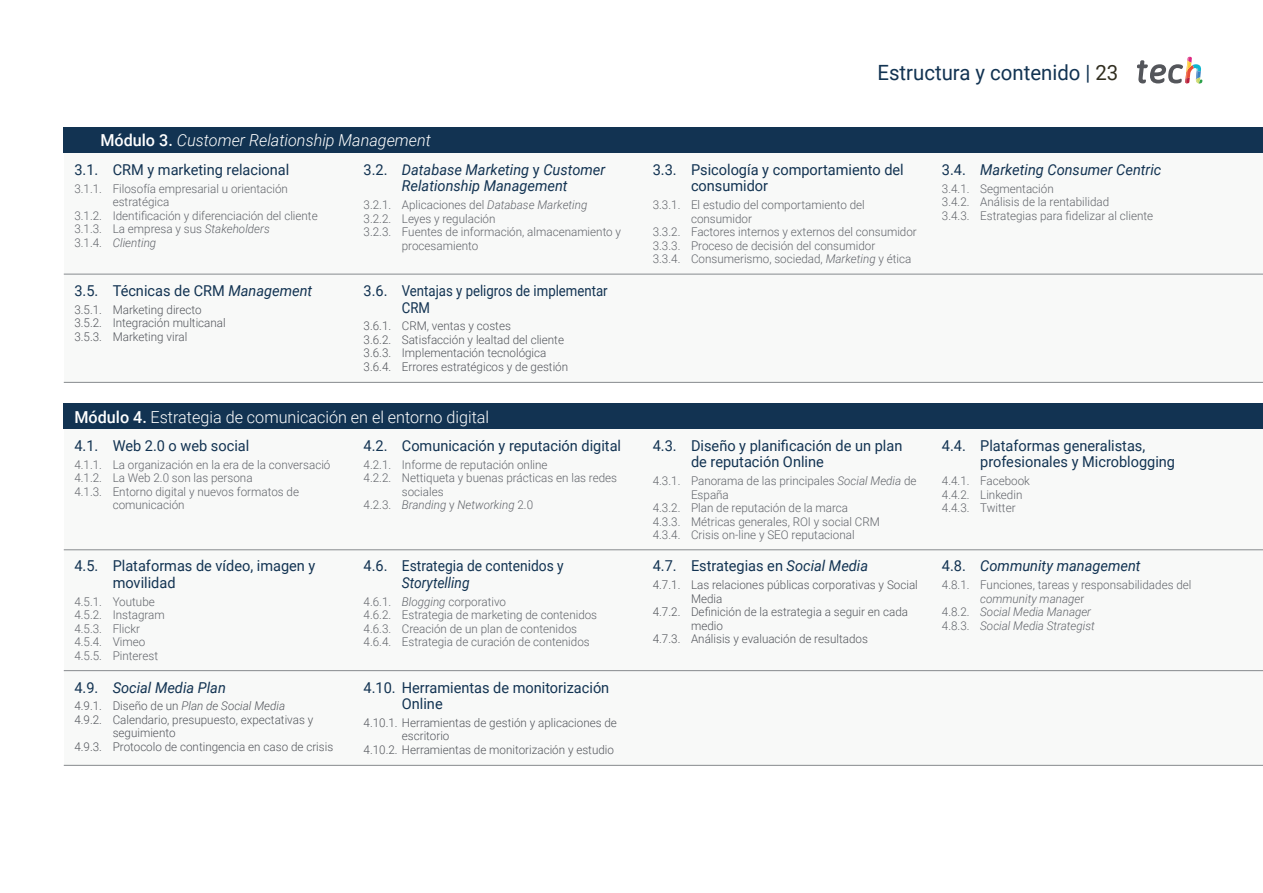
<style>
.page{position:relative;width:1263px;height:893px;background:#fff}
.page>*{position:absolute;margin:0;border:0;box-sizing:border-box;transform-origin:0 0}
.t1{font:21px "Roboto";color:#123352}
.t2{font:300 16.5px "Roboto";color:#fff}
.t3{font:italic 300 16.5px "Roboto";color:#fff}
.t4{font:15px/16.5px "Roboto";color:#123352}
.t5{font:italic 15px/16.5px "Roboto";color:#123352;text-align:center}
.t6{font:italic 15px "Roboto";color:#123352;scale:.92 1}
.t7{font:300 12px/13.5px "Roboto";color:#61646a}
.t8{font:300 12px/13.5px "Roboto";color:#52555b}
.t9{font:italic 300 12px "Roboto";color:#61646a}
.t10{font:italic 300 12px "Roboto";color:#52555b}
.s1{font-weight:500;font-style:normal}
.s2{font-style:italic}
.s3{font-style:normal}
.s4{font-weight:500}
.s5{color:#312e20}
</style>
<div class="page">
<svg style="left:1137px;top:57px;width:65px;height:27px"></svg>
<div style="left:64px;top:128px;width:1199px;height:25px;background:#123352"></div>
<div style="left:64px;top:153px;width:1199px;height:229px;background:#f8f9f8"></div>
<hr style="left:64px;top:382px;width:1199px;height:1px;background:#878a8e">
<hr style="left:64px;top:274px;width:1199px;height:1px;background:#878a8e">
<div style="left:64px;top:403px;width:1199px;height:26px;background:#123352"></div>
<div style="left:64px;top:429px;width:1199px;height:336px;background:#f8f9f8"></div>
<hr style="left:64px;top:765px;width:1199px;height:1px;background:#878a8e">
<hr style="left:64px;top:549px;width:1199px;height:1px;background:#878a8e">
<hr style="left:64px;top:670px;width:1199px;height:1px;background:#878a8e">
<h2 class="t3" style="left:100px;top:129px;width:332px"><span class="s1">Módulo 3.</span> Customer Relationship Management</h2>
<p class="t4" style="left:74px;top:161px;width:216px">3.1. CRM y marketing relacional</p>
<p class="t7" style="left:74px;top:181px;width:215px">3.1.1. Filosofía empresarial u orientación</p>
<p class="t7" style="left:113px;top:195px;width:58px">estratégica</p>
<p class="t7" style="left:74px;top:208px;width:245px">3.1.2. Identificación y diferenciación del cliente</p>
<p class="t7" style="left:74px;top:222px;width:197px">3.1.3. La empresa y sus <span class="s2">Stakeholders</span></p>
<p class="t9" style="left:74px;top:234px;width:83px"><span class="s3">3.1.4.</span> Clienting</p>
<p class="t5" style="left:364px;top:161px;width:243px"><span class="s3">3.2.</span> Database Marketing <span class="s3">y</span> Customer<br>Relationship Management</p>
<p class="t7" style="left:364px;top:198px;width:225px">3.2.1. Aplicaciones del <span class="s2">Database Marketing</span></p>
<p class="t7" style="left:364px;top:211px;width:133px">3.2.2. Leyes y regulación</p>
<p class="t7" style="left:364px;top:225px;width:259px">3.2.3. Fuentes de información, almacenamiento y</p>
<p class="t7" style="left:402px;top:238px;width:78px">procesamiento</p>
<p class="t4" style="left:402px;top:282px;width:207px;text-indent:-38px">3.6. Ventajas y peligros de implementar<br>CRM</p>
<p class="t8" style="left:364px;top:319px;width:206px">3.6.1. CRM, ventas y costes<br>3.6.2. Satisfacción y lealtad del cliente 3.6.3. Implementación tecnológica 3.6.4. Errores estratégicos y de gestión</p>
<h2 class="t2" style="left:74px;top:405px;width:416px"><span class="s4">Módulo 4.</span> Estrategia de comunicación en el entorno digital</h2>
<p class="t4" style="left:74px;top:437px;width:176px">4.1. Web 2.0 o web social</p>
<p class="t7" style="left:74px;top:457px;width:258px">4.1.1. La organización en la era de la conversació</p>
<p class="t7" style="left:74px;top:471px;width:180px">4.1.2. La Web 2.0 son las persona</p>
<p class="t7" style="left:74px;top:484px;width:226px">4.1.3. Entorno digital y nuevos formatos de</p>
<p class="t7" style="left:113px;top:498px;width:73px">comunicación</p>
<p class="t4" style="left:74px;top:282px;width:239px">3.5. Técnicas de CRM <span class="s2">Management</span></p>
<p class="t8" style="left:74px;top:302px;width:153px">3.5.1. Marketing directo<br>3.5.2. Integración multicanal<br>3.5.3. Marketing viral</p>
<p class="t4" style="left:364px;top:437px;width:259px">4.2. Comunicación y reputación digital</p>
<p class="t7" style="left:364px;top:457px;width:186px">4.2.1. Informe de reputación online</p>
<p class="t7" style="left:364px;top:471px;width:255px">4.2.2. Nettiqueta y buenas prácticas en las redes</p>
<p class="t7" style="left:402px;top:484px;width:43px">sociales</p>
<p class="t9" style="left:364px;top:496px;width:171px"><span class="s3">4.2.3.</span> Branding <span class="s3">y</span> Networking <span class="s3">2.0</span></p>
<p class="t4" style="left:113px;top:557px;width:204px;text-indent:-38px">4.5. Plataformas de vídeo, imagen y movilidad</p>
<p class="t7" style="left:74px;top:594px;width:92px">4.5.1. Youtube<br>4.5.2. Instagram<br>4.5.3. Flickr<br>4.5.4. Vimeo<br>4.5.5. Pinterest</p>
<p class="t5" style="left:74px;top:678px;width:153px"><span class="s3">4.9.</span> Social Media Plan</p>
<p class="t10" style="left:74px;top:698px;width:212px"><span class="s3">4.9.1. Diseño de un</span> Plan de Social Media</p>
<p class="t8" style="left:74px;top:712px;width:240px">4.9.2. Calendario, presupuesto, expectativas y</p>
<p class="t8" style="left:113px;top:726px;width:64px">seguimiento</p>
<p class="t8" style="left:74px;top:739px;width:260px">4.9.3. Protocolo de contingencia en caso de crisis</p>
<p class="t4" style="left:364px;top:557px;width:202px">4.6. Estrategia de contenidos y</p>
<p class="t6" style="left:402px;top:572px;width:75px">Storytelling</p>
<p class="t7" style="left:364px;top:594px;width:235px">4.6.1. <span class="s2">Blogging</span> corporativo<br>4.6.2. Estrategia de marketing de contenidos 4.6.3. Creación de un plan de contenidos 4.6.4. Estrategia de curación de contenidos</p>
<p class="t4" style="left:402px;top:678px;width:209px;text-indent:-38px">4.10. Herramientas de monitorización<br>Online</p>
<p class="t8" style="left:364px;top:715px;width:255px">4.10.1. Herramientas de gestión y aplicaciones de</p>
<p class="t8" style="left:402px;top:729px;width:49px">escritorio</p>
<p class="t8" style="left:364px;top:742px;width:252px">4.10.2. Herramientas de monitorización y estudio</p>
<h1 class="t1" style="left:877px;top:57px;width:242px">Estructura y contenido | <span class="s5">23</span></h1>
<p class="t4" style="left:691px;top:161px;width:214px;text-indent:-38px">3.3. Psicología y comportamiento del consumidor</p>
<p class="t7" style="left:653px;top:198px;width:214px">3.3.1. El estudio del comportamiento del</p>
<p class="t7" style="left:691px;top:211px;width:63px">consumidor</p>
<p class="t7" style="left:653px;top:225px;width:266px">3.3.2. Factores internos y externos del consumidor</p>
<p class="t7" style="left:653px;top:238px;width:224px">3.3.3. Proceso de decisión del consumidor</p>
<p class="t7" style="left:653px;top:252px;width:260px">3.3.4. Consumerismo, sociedad, <span class="s2">Marketing</span> y ética</p>
<p class="t5" style="left:942px;top:161px;width:221px"><span class="s3">3.4.</span> Marketing Consumer Centric</p>
<p class="t7" style="left:942px;top:181px;width:213px">3.4.1. Segmentación<br>3.4.2. Análisis de la rentabilidad<br>3.4.3. Estrategias para fidelizar al cliente</p>
<p class="t4" style="left:691px;top:437px;width:213px;text-indent:-38px">4.3. Diseño y planificación de un plan de reputación Online</p>
<p class="t7" style="left:653px;top:474px;width:265px">4.3.1. Panorama de las principales <span class="s2">Social Media</span> de</p>
<p class="t7" style="left:691px;top:487px;width:39px">España</p>
<p class="t7" style="left:653px;top:501px;width:197px">4.3.2. Plan de reputación de la marca</p>
<p class="t7" style="left:653px;top:514px;width:229px">4.3.3. Métricas generales, ROI y social CRM</p>
<p class="t7" style="left:653px;top:528px;width:203px">4.3.4. Crisis on-line y SEO reputacional</p>
<p class="t4" style="left:653px;top:557px;width:217px">4.7. Estrategias en <span class="s2">Social Media</span></p>
<p class="t8" style="left:653px;top:578px;width:267px">4.7.1. Las relaciones públicas corporativas y Social</p>
<p class="t8" style="left:691px;top:591px;width:33px">Media</p>
<p class="t8" style="left:653px;top:605px;width:257px">4.7.2. Definición de la estrategia a seguir en cada</p>
<p class="t8" style="left:691px;top:618px;width:33px">medio</p>
<p class="t8" style="left:653px;top:632px;width:217px">4.7.3. Análisis y evaluación de resultados</p>
<p class="t4" style="left:980px;top:437px;width:196px;text-indent:-38px">4.4. Plataformas generalistas, profesionales y Microblogging</p>
<p class="t7" style="left:942px;top:474px;width:90px">4.4.1. Facebook<br>4.4.2. Linkedin<br>4.4.3. Twitter</p>
<p class="t5" style="left:942px;top:557px;width:200px"><span class="s3">4.8.</span> Community management</p>
<p class="t7" style="left:942px;top:578px;width:251px">4.8.1. Funciones, tareas y responsabilidades del</p>
<p class="t9" style="left:980px;top:590px;width:106px">community manage<span class="s3">r</span></p>
<p class="t9" style="left:942px;top:604px;width:151px"><span class="s3">4.8.2.</span> Social Media Manager</p>
<p class="t9" style="left:942px;top:617px;width:154px"><span class="s3">4.8.3.</span> Social Media Strategist</p>
</div>
